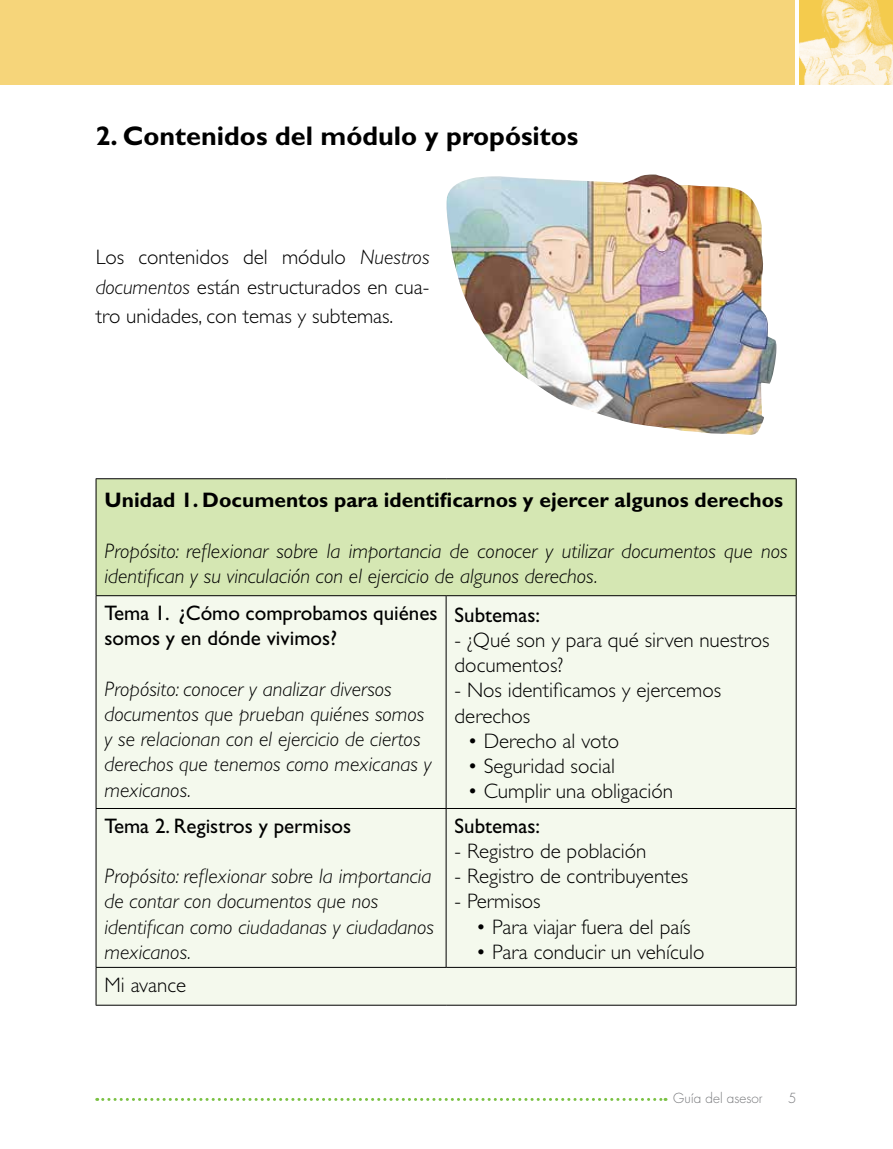
<style>
.page{position:relative;width:893px;height:1149px;background:#fff}
.page>*{position:absolute;margin:0;border:0;box-sizing:border-box;transform-origin:0 0}
.t1{font:700 27px "Gill Sans";color:#000}
.t2{font:italic 300 21px/25.2px "Gill Sans";color:#000}
.t3{font:300 21px/29.7px "Gill Sans";color:#000}
.t4{font:21px/25.2px "Gill Sans";color:#000}
.t5{font:700 21px "Gill Sans";color:#000}
.t6{font:300 13.5px "Futura Primaria";color:#77787b}
.s1{font-style:italic}
</style>
<div class="page">
<svg style="left:97px;top:1097px;width:569px;height:3px"></svg>
<div style="left:0;top:0;width:893px;height:85px;background:#f6d57a"></div>
<img style="left:799px;top:0;width:94px;height:85px">
<hr style="left:795px;top:0;width:4px;height:85px;background:#fff">
<div style="left:96px;top:478px;width:700px;height:117px;background:#d5e7b3"></div>
<div style="left:97px;top:596px;width:699px;height:408px;background:#f4f9ed"></div>
<hr style="left:96px;top:478px;width:350px;height:1px;background:#000">
<hr style="left:96px;top:479px;width:1px;height:116px;background:#000">
<hr style="left:446px;top:478px;width:350px;height:1px;background:#000">
<hr style="left:796px;top:479px;width:1px;height:116px;background:#000">
<hr style="left:96px;top:595px;width:350px;height:1px;background:#000">
<hr style="left:96px;top:596px;width:1px;height:211px;background:#000">
<hr style="left:446px;top:595px;width:350px;height:1px;background:#000">
<hr style="left:96px;top:807px;width:350px;height:1px;background:#000">
<hr style="left:96px;top:808px;width:1px;height:158px;background:#000">
<hr style="left:446px;top:807px;width:350px;height:1px;background:#000">
<hr style="left:96px;top:966px;width:350px;height:1px;background:#000">
<hr style="left:96px;top:967px;width:1px;height:37px;background:#000">
<hr style="left:446px;top:966px;width:350px;height:1px;background:#000">
<hr style="left:96px;top:1004px;width:350px;height:1px;background:#000">
<hr style="left:446px;top:1004px;width:350px;height:1px;background:#000">
<hr style="left:446px;top:596px;width:1px;height:211px;background:#000">
<hr style="left:796px;top:596px;width:1px;height:212px;background:#000">
<hr style="left:446px;top:808px;width:1px;height:158px;background:#000">
<hr style="left:796px;top:808px;width:1px;height:159px;background:#000">
<hr style="left:796px;top:967px;width:1px;height:37px;background:#000">
<img style="left:446px;top:174px;width:330px;height:261px">
<p class="t1" style="left:96px;top:119px;width:484px">2. Contenidos del módulo y propósitos</p>
<p class="t3" style="left:96px;top:242px;width:335px;text-align:justify">Los contenidos del módulo <span class="s1">Nuestros documentos</span> están estructurados en cua&shy;tro unidades, con temas y subtemas.</p>
<p class="t5" style="left:105px;top:487px;width:680px">Unidad 1. Documentos para identificarnos y ejercer algunos derechos</p>
<p class="t2" style="left:105px;top:538px;width:684px">Propósito: reflexionar sobre la importancia de conocer y utilizar documentos que nos identifican y su vinculación con el ejercicio de algunos derechos.</p>
<p class="t4" style="left:105px;top:600px;width:335px">Tema 1. ¿Cómo comprobamos quiénes somos y en dónde vivimos?</p>
<p class="t2" style="left:105px;top:676px;width:328px">Propósito: conocer y analizar diversos documentos que prueban quiénes somos y se relacionan con el ejercicio de ciertos derechos que tenemos como mexicanas y mexicanos.</p>
<p class="t4" style="left:455px;top:602px;width:87px">Subtemas:</p>
<p class="t3" style="left:455px;top:627px;width:316px;line-height:25.2px">- ¿Qué son y para qué sirven nuestros documentos?</p>
<p class="t3" style="left:455px;top:677px;width:268px;line-height:25.2px">- Nos identificamos y ejercemos derechos</p>
<p class="t3" style="left:467px;top:726px;width:153px">• Derecho al voto</p>
<p class="t3" style="left:467px;top:751px;width:149px">• Seguridad social</p>
<p class="t3" style="left:467px;top:776px;width:207px">• Cumplir una obligación</p>
<p class="t4" style="left:105px;top:813px;width:248px">Tema 2. Registros y permisos</p>
<p class="t2" style="left:105px;top:863px;width:331px">Propósito: reflexionar sobre la importancia de contar con documentos que nos identifican como ciudadanas y ciudadanos mexicanos.</p>
<p class="t3" style="left:105px;top:969px;width:83px">Mi avance</p>
<p class="t4" style="left:455px;top:813px;width:87px">Subtemas:</p>
<p class="t3" style="left:455px;top:836px;width:193px">- Registro de población</p>
<p class="t3" style="left:455px;top:861px;width:235px">- Registro de contribuyentes</p>
<p class="t3" style="left:455px;top:886px;width:88px">- Permisos</p>
<p class="t3" style="left:476px;top:911px;width:216px">• Para viajar fuera del país</p>
<p class="t3" style="left:476px;top:936px;width:230px">• Para conducir un vehículo</p>
<p class="t6" style="left:673px;top:1089px;width:91px">Guía del asesor</p>
<p class="t6" style="left:788px;top:1089px;width:10px">5</p>
</div>
